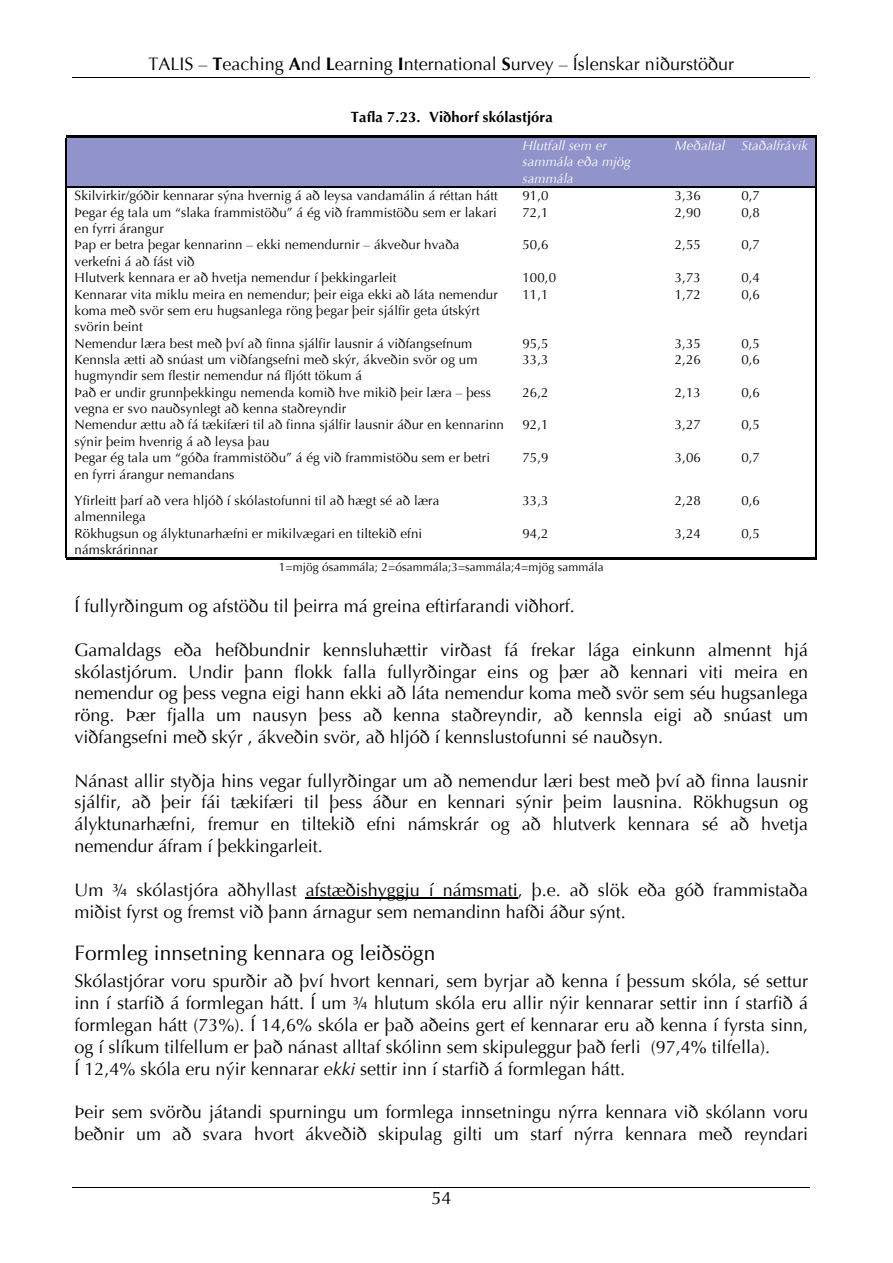
<style>
.page{position:relative;width:893px;height:1263px;background:#fff}
.page>*{position:absolute;margin:0;border:0;box-sizing:border-box;transform-origin:0 0}
.t1{font:20.85px "Optima";letter-spacing:.005em;color:#000}
.t2{font:18px/21.8px "Optima";color:#000}
.t3{font:700 14.7px "Optima";letter-spacing:.01em;color:#000}
.t4{font:13.35px/16.2px "Optima";letter-spacing:.005em;color:#000}
.t5{font:italic 13.35px/16.2px "Optima";letter-spacing:.005em;color:#fff}
.t6{font:11.85px "Optima";letter-spacing:.005em;color:#000}
.s1{font-weight:700}
.s2{font-style:italic}
</style>
<div class="page">
<hr style="left:72px;top:77px;width:738px;height:1px;background:#000">
<hr style="left:72px;top:1187px;width:738px;height:1px;background:#000">
<div style="left:67px;top:138px;width:447px;height:49px;background:#9193cb"></div>
<div style="left:514px;top:138px;width:152px;height:49px;background:#9193cb"></div>
<div style="left:666px;top:138px;width:67px;height:49px;background:#9193cb"></div>
<div style="left:733px;top:138px;width:82px;height:49px;background:#9193cb"></div>
<hr style="left:66px;top:136px;width:448px;height:2px;background:#000">
<hr style="left:517px;top:136px;width:149px;height:2px;background:#000">
<hr style="left:669px;top:136px;width:64px;height:2px;background:#000">
<hr style="left:735px;top:136px;width:80px;height:2px;background:#000">
<hr style="left:66px;top:138px;width:1px;height:49px;background:#000">
<hr style="left:815px;top:138px;width:2px;height:49px;background:#000">
<hr style="left:67px;top:187px;width:447px;height:1px;background:#000">
<hr style="left:516px;top:187px;width:150px;height:1px;background:#000">
<hr style="left:668px;top:187px;width:65px;height:1px;background:#000">
<hr style="left:734px;top:187px;width:81px;height:1px;background:#000">
<svg style="left:66px;top:187px;width:1px;height:17px"></svg>
<svg style="left:815px;top:187px;width:2px;height:17px"></svg>
<hr style="left:66px;top:204px;width:1px;height:33px;background:#000">
<hr style="left:815px;top:204px;width:2px;height:33px;background:#000">
<hr style="left:66px;top:237px;width:1px;height:32px;background:#000">
<hr style="left:815px;top:237px;width:2px;height:32px;background:#000">
<svg style="left:66px;top:269px;width:1px;height:17px"></svg>
<svg style="left:815px;top:269px;width:2px;height:17px"></svg>
<hr style="left:66px;top:286px;width:1px;height:49px;background:#000">
<hr style="left:815px;top:286px;width:2px;height:49px;background:#000">
<svg style="left:66px;top:335px;width:1px;height:17px"></svg>
<svg style="left:815px;top:335px;width:2px;height:17px"></svg>
<hr style="left:66px;top:352px;width:1px;height:32px;background:#000">
<hr style="left:815px;top:352px;width:2px;height:32px;background:#000">
<hr style="left:66px;top:384px;width:1px;height:33px;background:#000">
<hr style="left:815px;top:384px;width:2px;height:33px;background:#000">
<hr style="left:66px;top:417px;width:1px;height:32px;background:#000">
<hr style="left:815px;top:417px;width:2px;height:32px;background:#000">
<hr style="left:66px;top:449px;width:1px;height:43px;background:#000">
<hr style="left:815px;top:449px;width:2px;height:43px;background:#000">
<hr style="left:66px;top:492px;width:1px;height:33px;background:#000">
<hr style="left:815px;top:492px;width:2px;height:33px;background:#000">
<hr style="left:66px;top:525px;width:1px;height:33px;background:#000">
<hr style="left:66px;top:558px;width:448px;height:2px;background:#000">
<hr style="left:516px;top:558px;width:150px;height:2px;background:#000">
<hr style="left:668px;top:558px;width:65px;height:2px;background:#000">
<hr style="left:734px;top:558px;width:81px;height:2px;background:#000">
<hr style="left:815px;top:525px;width:2px;height:33px;background:#000">
<hr style="left:306px;top:898px;width:212px;height:1px;background:#000">
<p class="t2" style="left:149px;top:54px;width:587px">TALIS – <span class="s1">T</span>eaching <span class="s1">A</span>nd <span class="s1">L</span>earning <span class="s1">I</span>nternational <span class="s1">S</span>urvey – Íslenskar niðurstöður</p>
<p class="t3" style="left:351px;top:109px;width:203px">Tafla 7.23. Viðhorf skólastjóra</p>
<p class="t5" style="left:522px;top:138px;width:110px">Hlutfall sem er sammála eða mjög sammála</p>
<p class="t5" style="left:675px;top:138px;width:135px">Meðaltal Staðalfrávik</p>
<p class="t4" style="left:75px;top:188px;width:425px">Skilvirkir/góðir kennarar sýna hvernig á að leysa vandamálin á réttan hátt</p>
<p class="t4" style="left:522px;top:188px;width:28px">91,0</p>
<p class="t4" style="left:675px;top:188px;width:28px">3,36</p>
<p class="t4" style="left:741px;top:188px;width:20px">0,7</p>
<p class="t4" style="left:75px;top:204px;width:424px">Þegar ég tala um “slaka frammistöðu” á ég við frammistöðu sem er lakari en fyrri árangur</p>
<p class="t4" style="left:522px;top:204px;width:28px">72,1</p>
<p class="t4" style="left:675px;top:204px;width:28px">2,90</p>
<p class="t4" style="left:741px;top:204px;width:20px">0,8</p>
<p class="t4" style="left:75px;top:237px;width:386px">Þap er betra þegar kennarinn – ekki nemendurnir – ákveður hvaða verkefni á að fást við</p>
<p class="t4" style="left:522px;top:237px;width:28px">50,6</p>
<p class="t4" style="left:675px;top:237px;width:28px">2,55</p>
<p class="t4" style="left:741px;top:237px;width:20px">0,7</p>
<p class="t4" style="left:75px;top:270px;width:324px">Hlutverk kennara er að hvetja nemendur í þekkingarleit</p>
<p class="t4" style="left:522px;top:270px;width:35px">100,0</p>
<p class="t4" style="left:675px;top:270px;width:28px">3,73</p>
<p class="t4" style="left:741px;top:270px;width:20px">0,4</p>
<p class="t4" style="left:75px;top:286px;width:425px">Kennarar vita miklu meira en nemendur; þeir eiga ekki að láta nemendur koma með svör sem eru hugsanlega röng þegar þeir sjálfir geta útskýrt svörin beint</p>
<p class="t4" style="left:522px;top:286px;width:28px">11,1</p>
<p class="t4" style="left:675px;top:286px;width:28px">1,72</p>
<p class="t4" style="left:741px;top:286px;width:20px">0,6</p>
<p class="t4" style="left:75px;top:335px;width:399px">Nemendur læra best með því að finna sjálfir lausnir á viðfangsefnum</p>
<p class="t4" style="left:522px;top:335px;width:28px">95,5</p>
<p class="t4" style="left:675px;top:335px;width:28px">3,35</p>
<p class="t4" style="left:741px;top:335px;width:20px">0,5</p>
<p class="t4" style="left:75px;top:352px;width:404px">Kennsla ætti að snúast um viðfangsefni með skýr, ákveðin svör og um hugmyndir sem flestir nemendur ná fljótt tökum á</p>
<p class="t4" style="left:522px;top:352px;width:28px">33,3</p>
<p class="t4" style="left:675px;top:352px;width:28px">2,26</p>
<p class="t4" style="left:741px;top:352px;width:20px">0,6</p>
<p class="t4" style="left:75px;top:384px;width:418px">Það er undir grunnþekkingu nemenda komið hve mikið þeir læra – þess vegna er svo nauðsynlegt að kenna staðreyndir</p>
<p class="t4" style="left:522px;top:384px;width:28px">26,2</p>
<p class="t4" style="left:675px;top:384px;width:28px">2,13</p>
<p class="t4" style="left:741px;top:384px;width:20px">0,6</p>
<p class="t4" style="left:75px;top:417px;width:431px">Nemendur ættu að fá tækifæri til að finna sjálfir lausnir áður en kennarinn sýnir þeim hvenrig á að leysa þau</p>
<p class="t4" style="left:522px;top:417px;width:28px">92,1</p>
<p class="t4" style="left:675px;top:417px;width:28px">3,27</p>
<p class="t4" style="left:741px;top:417px;width:20px">0,5</p>
<p class="t4" style="left:75px;top:449px;width:417px">Þegar ég tala um “góða frammistöðu” á ég við frammistöðu sem er betri en fyrri árangur nemandans</p>
<p class="t4" style="left:522px;top:450px;width:28px">75,9</p>
<p class="t4" style="left:675px;top:450px;width:28px">3,06</p>
<p class="t4" style="left:741px;top:450px;width:20px">0,7</p>
<p class="t4" style="left:75px;top:492px;width:366px">Yfirleitt þarf að vera hljóð í skólastofunni til að hægt sé að læra almennilega</p>
<p class="t4" style="left:522px;top:492px;width:28px">33,3</p>
<p class="t4" style="left:675px;top:492px;width:28px">2,28</p>
<p class="t4" style="left:741px;top:492px;width:20px">0,6</p>
<p class="t4" style="left:75px;top:525px;width:349px">Rökhugsun og ályktunarhæfni er mikilvægari en tiltekið efni námskrárinnar</p>
<p class="t4" style="left:522px;top:525px;width:28px">94,2</p>
<p class="t4" style="left:675px;top:525px;width:28px">3,24</p>
<p class="t4" style="left:741px;top:525px;width:20px">0,5</p>
<p class="t6" style="left:279px;top:560px;width:327px">1=mjög ósammála; 2=ósammála;3=sammála;4=mjög sammála</p>
<p class="t2" style="left:75px;top:595px;width:502px">Í fullyrðingum og afstöðu til þeirra má greina eftirfarandi viðhorf.</p>
<p class="t2" style="left:75px;top:639px;width:735px;text-align:justify">Gamaldags eða hefðbundnir kennsluhættir virðast fá frekar lága einkunn almennt hjá skólastjórum. Undir þann flokk falla fullyrðingar eins og þær að kennari viti meira en nemendur og þess vegna eigi hann ekki að láta nemendur koma með svör sem séu hugsanlega röng. Þær fjalla um nausyn þess að kenna staðreyndir, að kennsla eigi að snúast um viðfangsefni með skýr , ákveðin svör, að hljóð í kennslustofunni sé nauðsyn.</p>
<p class="t2" style="left:75px;top:770px;width:735px;text-align:justify">Nánast allir styðja hins vegar fullyrðingar um að nemendur læri best með því að finna lausnir sjálfir, að þeir fái tækifæri til þess áður en kennari sýnir þeim lausnina. Rökhugsun og ályktunarhæfni, fremur en tiltekið efni námskrár og að hlutverk kennara sé að hvetja nemendur áfram í þekkingarleit.</p>
<p class="t2" style="left:75px;top:879px;width:735px">Um ¾ skólastjóra aðhyllast afstæðishyggju í námsmati, þ.e. að slök eða góð frammistaða miðist fyrst og fremst við þann árnagur sem nemandinn hafði áður sýnt.</p>
<p class="t1" style="left:75px;top:941px;width:362px">Formleg innsetning kennara og leiðsögn</p>
<p class="t2" style="left:75px;top:971px;width:735px">Skólastjórar voru spurðir að því hvort kennari, sem byrjar að kenna í þessum skóla, sé settur inn í starfið á formlegan hátt. Í um ¾ hlutum skóla eru allir nýir kennarar settir inn í starfið á formlegan hátt (73%). Í 14,6% skóla er það aðeins gert ef kennarar eru að kenna í fyrsta sinn, og í slíkum tilfellum er það nánast alltaf skólinn sem skipuleggur það ferli (97,4% tilfella).<br>Í 12,4% skóla eru nýir kennarar <span class="s2">ekki</span> settir inn í starfið á formlegan hátt.</p>
<p class="t2" style="left:75px;top:1102px;width:735px">Þeir sem svörðu játandi spurningu um formlega innsetningu nýrra kennara við skólann voru beðnir um að svara hvort ákveðið skipulag gilti um starf nýrra kennara með reyndari</p>
<p class="t2" style="left:431px;top:1187px;width:22px">54</p>
</div>
